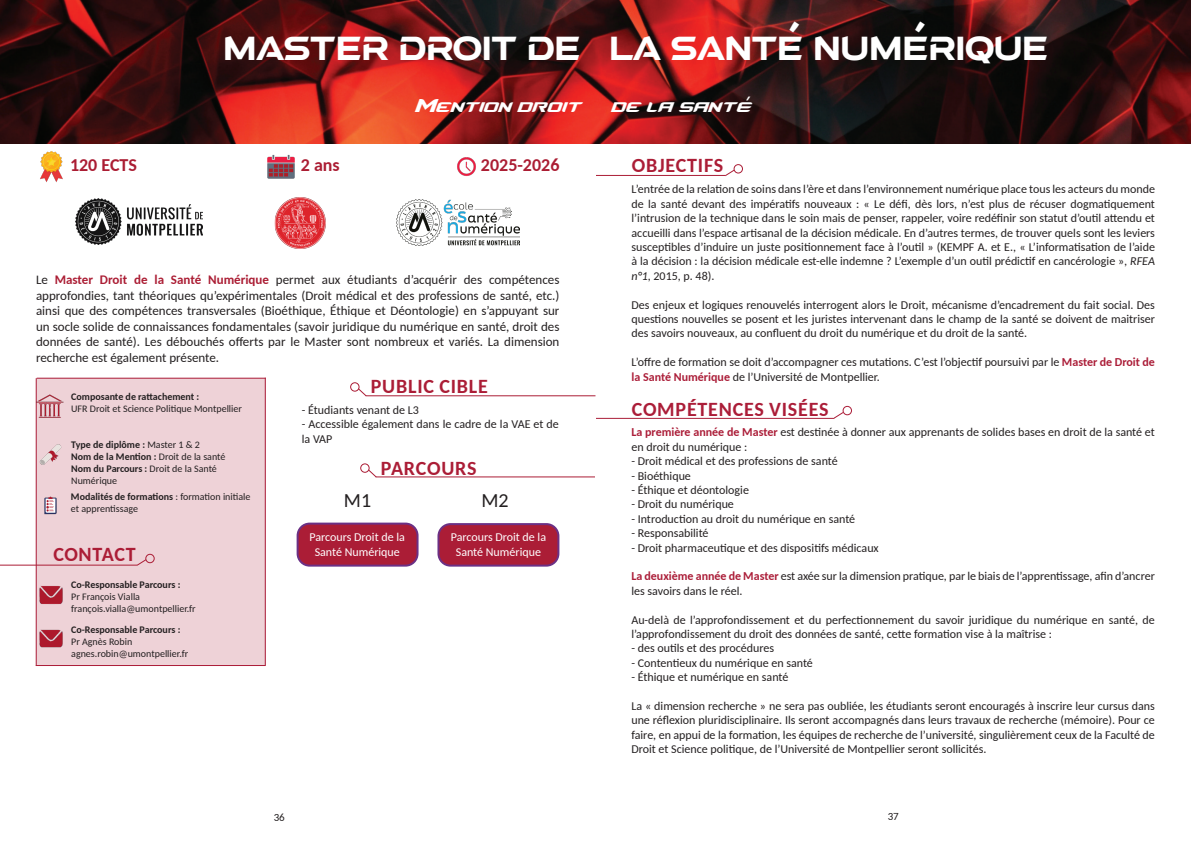
<style>
.page{position:relative;width:1191px;height:842px;background:#fff}
.page>*{position:absolute;margin:0;border:0;box-sizing:border-box;transform-origin:0 0}
.t1{font:30px "a Atmospheric";color:#fff}
.t2{font:italic 26px "Counter Strike";color:#fff}
.t3{font:700 20px "Carlito";letter-spacing:.04em;color:#ab1d36}
.t4{font:700 20px "Carlito";letter-spacing:.04em;color:#ab1d38}
.t5{font:20px "Carlito";color:#231f20}
.t6{font:700 18px "Carlito";color:#ab1d33}
.t7{font:13px/15.6px "Carlito";color:#231f20;text-align:justify}
.t8{font:12px/14.4px "Carlito";color:#231f20}
.t9{font:12px/14.4px "Carlito";color:#fff;text-align:center}
.t10{font:11px "Carlito";color:#231f20}
.t11{font:10px/12px "Carlito";color:#231f20}
.t12{font:700 10px "Carlito";color:#231f20}
.s1{font-weight:700;color:#ab1d34}
.s2{font-weight:400}
.s3{font-weight:700}
.s4{font-style:italic}
.s5{font-weight:700;color:#ab1d38}
</style>
<div class="page">
<img style="left:0;top:0;width:1191px;height:143px">
<img style="left:40px;top:151px;width:23px;height:31px">
<img style="left:267px;top:154px;width:28px;height:25px">
<img style="left:457px;top:157px;width:19px;height:19px">
<div style="left:36px;top:379px;width:230px;height:287px;background:#eed2d7"></div>
<hr style="left:36px;top:378px;width:1px;height:287px;background:#ab1d38">
<img style="left:36px;top:393px;width:28px;height:24px">
<img style="left:39px;top:444px;width:23px;height:21px">
<img style="left:36px;top:493px;width:21px;height:25px">
<hr style="left:0;top:565px;width:137px;height:1px;background:#ab1d36">
<svg style="left:136px;top:559px;width:10px;height:7px"></svg>
<div style="left:145px;top:554px;width:10px;height:9px;border:1px solid #ab1d36;border-radius:50%"></div>
<img style="left:36px;top:584px;width:27px;height:25px">
<img style="left:39px;top:629px;width:24px;height:19px">
<div style="left:438px;top:524px;width:120px;height:42px;background:#ab1d36;border-radius:12px"></div>
<div style="left:437px;top:523px;width:122px;height:44px;border:2px solid #6b3085;border-radius:12px"></div>
<hr style="left:366px;top:395px;width:229px;height:1px;background:#ab1d36">
<svg style="left:358px;top:387px;width:9px;height:10px"></svg>
<div style="left:350px;top:382px;width:9px;height:10px;border:1px solid #ab1d36;border-radius:50%"></div>
<hr style="left:376px;top:476px;width:219px;height:1px;background:#ab1d36">
<svg style="left:367px;top:468px;width:11px;height:10px"></svg>
<div style="left:360px;top:463px;width:9px;height:10px;border:1px solid #ab1d36;border-radius:50%"></div>
<hr style="left:36px;top:665px;width:230px;height:1px;background:#ab1d38">
<div style="left:298px;top:524px;width:119px;height:42px;background:#ab1d36;border-radius:12px"></div>
<div style="left:297px;top:523px;width:121px;height:44px;border:2px solid #6b3085;border-radius:12px"></div>
<hr style="left:37px;top:378px;width:229px;height:1px;background:#ab1d38">
<hr style="left:265px;top:378px;width:1px;height:287px;background:#ab1d38">
<hr style="left:596px;top:175px;width:129px;height:1px;background:#ab1d36">
<div style="left:733px;top:164px;width:10px;height:10px;border:1px solid #ab1d36;border-radius:50%"></div>
<svg style="left:724px;top:169px;width:11px;height:7px"></svg>
<hr style="left:596px;top:418px;width:238px;height:1px;background:#ab1d38">
<svg style="left:832px;top:412px;width:11px;height:7px"></svg>
<div style="left:842px;top:406px;width:10px;height:9px;border:1px solid #ab1d38;border-radius:50%"></div>
<img style="left:396px;top:199px;width:123px;height:47px">
<img style="left:274px;top:197px;width:52px;height:51px">
<img style="left:76px;top:199px;width:126px;height:46px">
<svg style="left:789px;top:22px;width:10px;height:11px"></svg>
<svg style="left:914px;top:22px;width:11px;height:11px"></svg>
<p class="t1" style="left:223px;top:35px;width:359px">MASTER DROIT DE</p>
<p class="t1" style="left:609px;top:36px;width:440px">LA SANTE NUMERIQUE</p>
<p class="t2" style="left:610px;top:89px;width:152px">delasanté</p>
<p class="t2" style="left:414px;top:89px;width:178px">Mentiondroit</p>
<p class="t6" style="left:70px;top:152px;width:68px">120 ECTS</p>
<p class="t6" style="left:301px;top:152px;width:40px">2 ans</p>
<p class="t6" style="left:481px;top:152px;width:80px">2025-2026</p>
<p class="t7" style="left:36px;top:271px;width:525px">Le <span class="s1">Master Droit de la Santé Numérique</span> permet aux étudiants d’acquérir des compétences approfondies, tant théoriques qu’expérimentales (Droit médical et des professions de santé, etc.) ainsi que des compétences transversales (Bioéthique, Éthique et Déontologie) en s’appuyant sur un socle solide de connaissances fondamentales (savoir juridique du numérique en santé, droit des données de santé). Les débouchés offerts par le Master sont nombreux et variés. La dimension recherche est également présente.</p>
<p class="t12" style="left:71px;top:390px;width:130px">Composante de rattachement :</p>
<p class="t11" style="left:71px;top:402px;width:172px">UFR Droit et Science Politique Montpellier</p>
<p class="t12" style="left:71px;top:438px;width:130px">Type de diplôme : <span class="s2">Master 1 &amp; 2</span></p>
<p class="t12" style="left:71px;top:450px;width:156px">Nom de la Mention : <span class="s2">Droit de la santé</span></p>
<p class="t11" style="left:71px;top:462px;width:147px"><span class="s3">Nom du Parcours :</span> Droit de la Santé<br>Numérique</p>
<p class="t11" style="left:71px;top:490px;width:181px"><span class="s3">Modalités de formations</span> : formation initiale et apprentissage</p>
<p class="t3" style="left:53px;top:540px;width:84px">CONTACT</p>
<p class="t12" style="left:71px;top:578px;width:111px">Co-Responsable Parcours :</p>
<p class="t11" style="left:71px;top:591px;width:70px">Pr François Vialla</p>
<p class="t11" style="left:71px;top:603px;width:126px">françois.vialla@umontpellier.fr</p>
<p class="t12" style="left:71px;top:622px;width:111px">Co-Responsable Parcours :</p>
<p class="t11" style="left:71px;top:635px;width:63px">Pr Agnès Robin</p>
<p class="t11" style="left:71px;top:647px;width:118px">agnes.robin@umontpellier.fr</p>
<p class="t3" style="left:371px;top:373px;width:118px">PUBLIC CIBLE</p>
<p class="t8" style="left:302px;top:402px;width:119px">- Étudiants venant de L3</p>
<p class="t8" style="left:302px;top:416px;width:259px">- Accessible également dans le cadre de la VAE et de la VAP</p>
<p class="t3" style="left:381px;top:454px;width:97px">PARCOURS</p>
<p class="t5" style="left:344px;top:486px;width:29px">M1</p>
<p class="t5" style="left:481px;top:486px;width:29px">M2</p>
<p class="t9" style="left:309px;top:529px;width:97px">Parcours Droit de la<br>Santé Numérique</p>
<p class="t9" style="left:451px;top:529px;width:97px">Parcours Droit de la<br>Santé Numérique</p>
<p class="t10" style="left:274px;top:809px;width:13px">36</p>
<p class="t3" style="left:632px;top:152px;width:93px">OBJECTIFS</p>
<p class="t8" style="left:631px;top:182px;width:525px;text-align:justify">L’entrée de la relation de soins dans l’ère et dans l’environnement numérique place tous les acteurs du monde de la santé devant des impératifs nouveaux : « Le défi, dès lors, n’est plus de récuser dogmatiquement l’intrusion de la technique dans le soin mais de penser, rappeler, voire redéfinir son statut d’outil attendu et accueilli dans l’espace artisanal de la décision médicale. En d’autres termes, de trouver quels sont les leviers susceptibles d’induire un juste positionnement face à l’outil » (KEMPF A. et E., « L’informatisation de l’aide à la décision : la décision médicale est-elle indemne ? L’exemple d’un outil prédictif en cancérologie »<span class="s4">, RFEA n°1</span>, 2015, p. 48).</p>
<p class="t8" style="left:631px;top:297px;width:525px;text-align:justify">Des enjeux et logiques renouvelés interrogent alors le Droit, mécanisme d’encadrement du fait social. Des questions nouvelles se posent et les juristes intervenant dans le champ de la santé se doivent de maitriser des savoirs nouveaux, au confluent du droit du numérique et du droit de la santé.</p>
<p class="t8" style="left:631px;top:354px;width:525px">L’offre de formation se doit d’accompagner ces mutations. C’est l’objectif poursuivi par le <span class="s5">Master de Droit de la Santé Numérique</span> de l’Université de Montpellier.</p>
<p class="t4" style="left:632px;top:395px;width:198px">COMPÉTENCES VISÉES</p>
<p class="t8" style="left:631px;top:425px;width:525px"><span class="s5">La première année de Master</span> est destinée à donner aux apprenants de solides bases en droit de la santé et en droit du numérique :</p>
<p class="t8" style="left:631px;top:453px;width:208px">- Droit médical et des professions de santé</p>
<p class="t8" style="left:631px;top:468px;width:61px">- Bioéthique</p>
<p class="t8" style="left:631px;top:482px;width:119px">- Éthique et déontologie</p>
<p class="t8" style="left:631px;top:497px;width:104px">- Droit du numérique</p>
<p class="t8" style="left:631px;top:511px;width:225px">- Introduction au droit du numérique en santé</p>
<p class="t8" style="left:631px;top:525px;width:79px">- Responsabilité</p>
<p class="t8" style="left:631px;top:540px;width:249px">- Droit pharmaceutique et des dispositifs médicaux</p>
<p class="t8" style="left:631px;top:569px;width:525px"><span class="s5">La deuxième année de Master</span> est axée sur la dimension pratique, par le biais de l’apprentissage, afin d’ancrer les savoirs dans le réel.</p>
<p class="t8" style="left:631px;top:612px;width:525px">Au-delà de l’approfondissement et du perfectionnement du savoir juridique du numérique en santé, de l’approfondissement du droit des données de santé, cette formation vise à la maîtrise :</p>
<p class="t8" style="left:631px;top:641px;width:144px">- des outils et des procédures</p>
<p class="t8" style="left:631px;top:655px;width:183px">- Contentieux du numérique en santé</p>
<p class="t8" style="left:631px;top:669px;width:159px">- Éthique et numérique en santé</p>
<p class="t8" style="left:631px;top:698px;width:525px;text-align:justify">La « dimension recherche » ne sera pas oubliée, les étudiants seront encouragés à inscrire leur cursus dans une réflexion pluridisciplinaire. Ils seront accompagnés dans leurs travaux de recherche (mémoire). Pour ce faire, en appui de la formation, les équipes de recherche de l’université, singulièrement ceux de la Faculté de Droit et Science politique, de l’Université de Montpellier seront sollicités.</p>
<p class="t10" style="left:887px;top:809px;width:13px">37</p>
</div>
